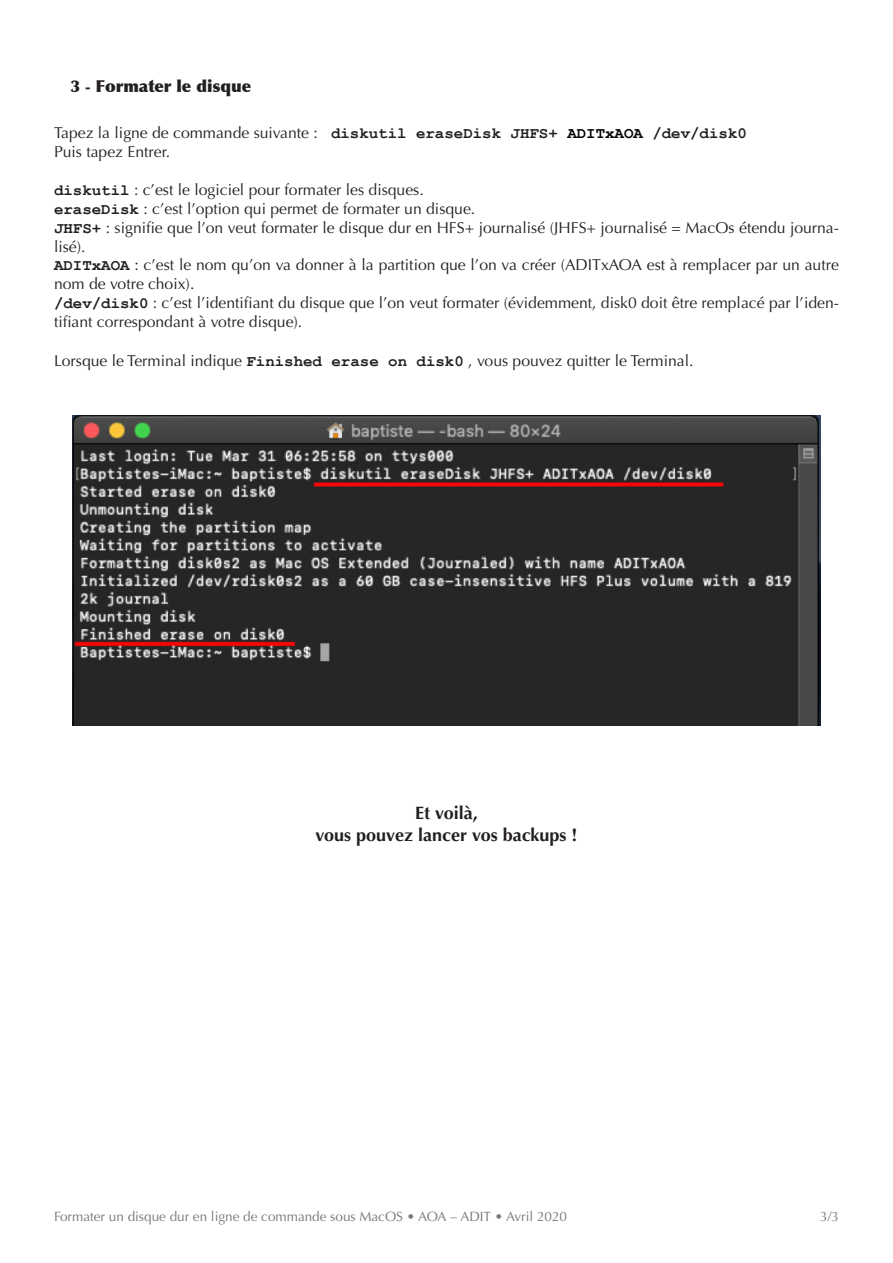
<style>
.page{position:relative;width:893px;height:1263px;background:#fff}
.page>*{position:absolute;margin:0;border:0;box-sizing:border-box;transform-origin:0 0}
.t1{font:700 18px "Optima";color:#231f20}
.Corps_du_texte{font:900 16.5px "Optima";color:#231f20}
.t2{font:15.75px/18.9px "Optima";color:#231f20}
.t3{font:700 15.75px "Courier New";color:#231f20}
.t4{font:13.5px "Optima";color:#787677}
.s1{font-weight:700}
.s2{font-family:"Optima";font-weight:400}
.s3{color:#000}
.s4{font-family:"Courier New";font-weight:700}
</style>
<div class="page">
<img style="left:73px;top:415px;width:747px;height:310px">
<p class="Corps_du_texte" style="left:70px;top:76px;width:182px">3 <span class="s1">-</span> Formater le disque</p>
<p class="t3" style="left:54px;top:123px;width:694px"><span class="s2">Tapez la ligne de commande suivante :</span> diskutil eraseDisk JHFS+ <span class="s3">ADITxAOA</span> /dev/disk0</p>
<p class="t2" style="left:54px;top:142px;width:118px">Puis tapez Entrer.</p>
<p class="t2" style="left:54px;top:180px;width:371px"><span class="s4">diskutil</span> : c’est le logiciel pour formater les disques.</p>
<p class="t2" style="left:54px;top:199px;width:423px"><span class="s4">eraseDisk</span> : c’est l’option qui permet de formater un disque.</p>
<p class="t2" style="left:54px;top:218px;width:786px"><span class="s4">JHFS+</span> : signifie que l’on veut formater le disque dur en HFS+ journalisé (JHFS+ journalisé = MacOs étendu journa&shy;lisé).</p>
<p class="t2" style="left:54px;top:256px;width:786px"><span class="s4">ADITxAOA</span> : c’est le nom qu’on va donner à la partition que l’on va créer (ADITxAOA est à remplacer par un autre nom de votre choix).</p>
<p class="t2" style="left:54px;top:294px;width:786px"><span class="s4">/dev/disk0</span> : c’est l’identifiant du disque que l’on veut formater (évidemment, disk0 doit être remplacé par l’iden&shy;tifiant correspondant à votre disque).</p>
<p class="t2" style="left:54px;top:351px;width:641px">Lorsque le Terminal indique <span class="s4">Finished erase on disk0</span> , vous pouvez quitter le Terminal.</p>
<p class="t1" style="left:415px;top:803px;width:64px">Et voilà,</p>
<p class="t1" style="left:315px;top:824px;width:263px">vous pouvez lancer vos backups !</p>
<p class="t4" style="left:54px;top:1209px;width:515px">Formater un disque dur en ligne de commande sous MacOS • AOA – ADIT • Avril 2020</p>
<p class="t4" style="left:820px;top:1209px;width:20px">3/3</p>
</div>
